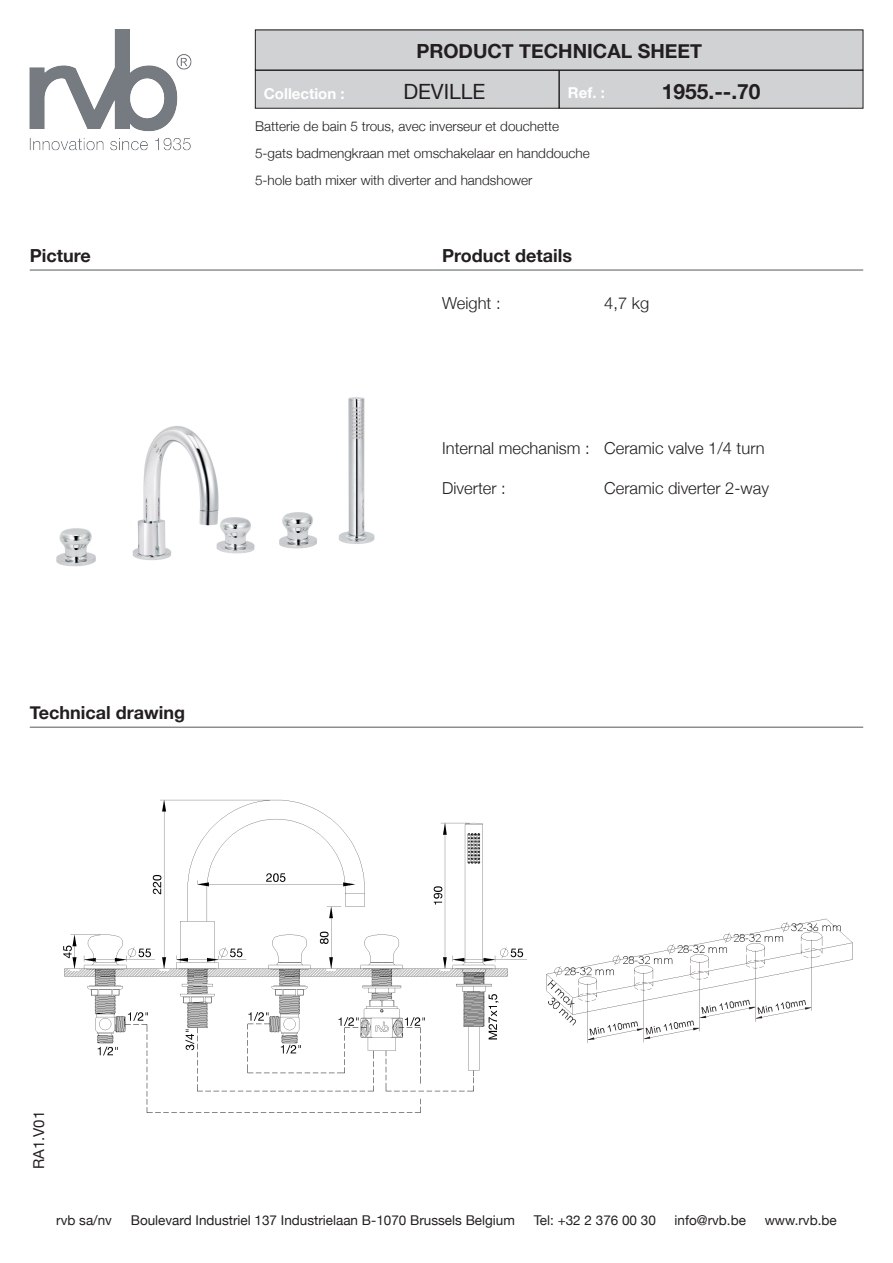
<style>
.page{position:relative;width:893px;height:1263px;background:#fff}
.page>*{position:absolute;margin:0;border:0;box-sizing:border-box;transform-origin:0 0}
.t1{font:700 21px "Helvetica Neue";color:#231f20}
.t2{font:21px "Helvetica Neue";color:#231f20}
.t3{font:700 19.5px "Helvetica Neue";color:#231f20}
.t4{font:700 18px "Helvetica Neue";color:#231f20}
.t5{font:300 16.5px "Helvetica Neue";color:#231f20}
.t6{font:700 15px "Helvetica Neue";color:#fff}
.t7{font:15px "Helvetica Neue";color:#231f20}
.t8{font:300 13.5px/27px "Helvetica Neue";color:#231f20}
.t9{font:13.5px "Helvetica Neue";color:#231f20}
</style>
<div class="page">
<img style="left:30px;top:30px;width:162px;height:121px">
<div style="left:255px;top:70px;width:304px;height:38px;background:#d1d2d4"></div>
<div style="left:255px;top:70px;width:304px;height:38px;border:1px solid #231f20"></div>
<div style="left:559px;top:70px;width:304px;height:38px;background:#d1d2d4"></div>
<div style="left:559px;top:70px;width:304px;height:38px;border:1px solid #231f20"></div>
<div style="left:255px;top:30px;width:608px;height:40px;background:#d1d2d4"></div>
<hr style="left:30px;top:727px;width:833px;height:1px;background:#57585a">
<hr style="left:30px;top:270px;width:833px;height:1px;background:#57585a">
<img style="left:56px;top:397px;width:319px;height:170px">
<img style="left:63px;top:799px;width:464px;height:314px">
<img style="left:546px;top:918px;width:307px;height:125px">
<p class="t3" style="left:416px;top:39px;width:287px">PRODUCT TECHNICAL SHEET</p>
<p class="t2" style="left:403px;top:79px;width:84px">DEVILLE</p>
<p class="t1" style="left:662px;top:79px;width:100px">1955.--.70</p>
<p class="t6" style="left:264px;top:84px;width:82px">Collection :</p>
<p class="t6" style="left:568px;top:83px;width:38px">Ref. :</p>
<p class="t4" style="left:30px;top:244px;width:63px">Picture</p>
<p class="t8" style="left:255px;top:113px;width:336px">Batterie de bain 5 trous, avec inverseur et douchette<br>5-gats badmengkraan met omschakelaar en handdouche<br>5-hole bath mixer with diverter and handshower</p>
<p class="t4" style="left:442px;top:244px;width:131px">Product details</p>
<p class="t5" style="left:442px;top:293px;width:60px">Weight :</p>
<p class="t5" style="left:604px;top:293px;width:46px">4,7 kg</p>
<p class="t5" style="left:442px;top:438px;width:324px">Internal mechanism : Ceramic valve 1/4 turn</p>
<p class="t5" style="left:442px;top:478px;width:65px">Diverter :</p>
<p class="t5" style="left:604px;top:478px;width:166px">Ceramic diverter 2-way</p>
<p class="t4" style="left:30px;top:702px;width:157px">Technical drawing</p>
<p class="t7" style="left:30px;top:1169px;width:60px;rotate:-90deg">RA1.V01</p>
<p class="t9" style="left:56px;top:1212px;width:57px">rvb sa/nv</p>
<p class="t9" style="left:131px;top:1212px;width:386px">Boulevard Industriel 137 Industrielaan B-1070 Brussels Belgium</p>
<p class="t9" style="left:534px;top:1212px;width:124px">Tel: +32 2 376 00 30</p>
<p class="t9" style="left:675px;top:1212px;width:73px">info@rvb.be</p>
<p class="t9" style="left:765px;top:1212px;width:73px">www.rvb.be</p>
</div>
